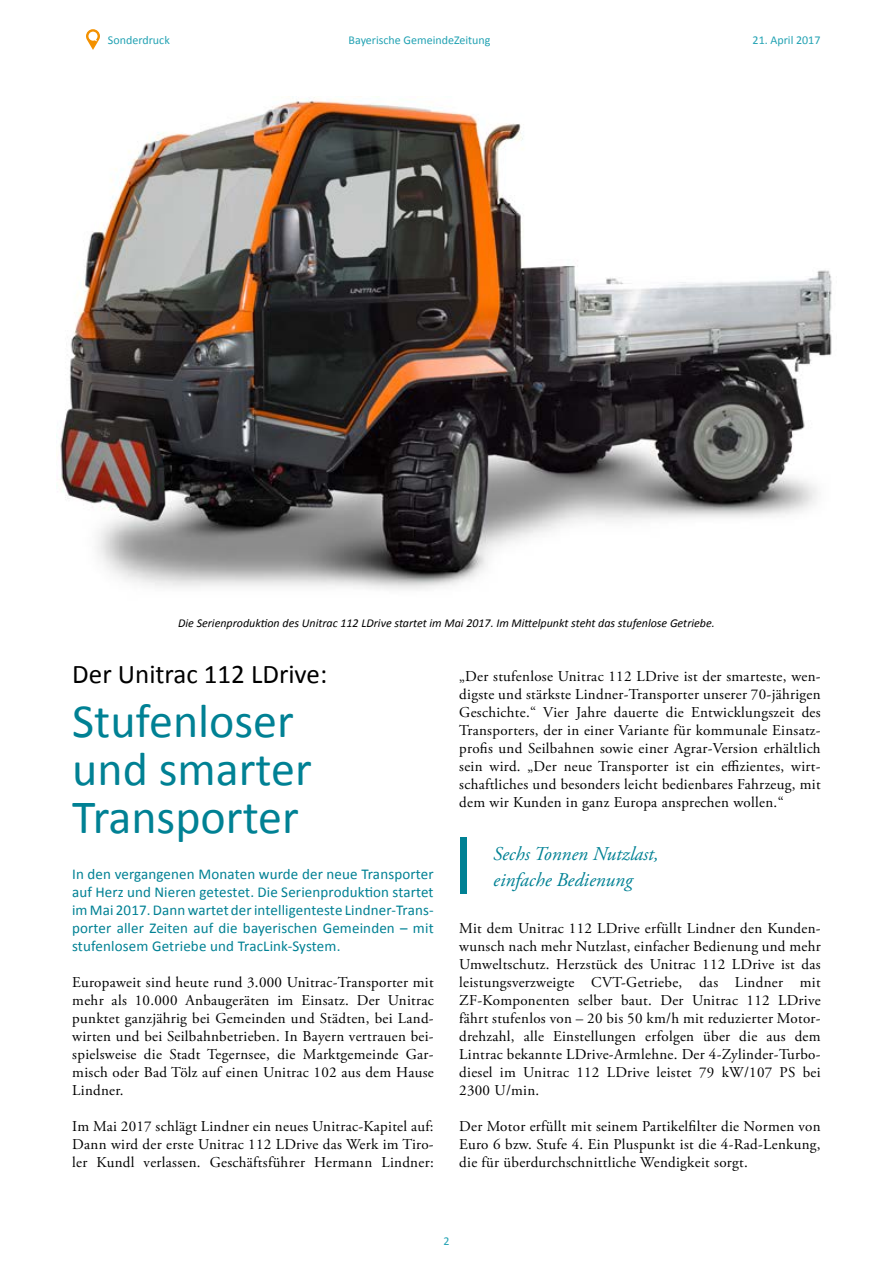
<style>
.page{position:relative;width:893px;height:1263px;background:#fff}
.page>*{position:absolute;margin:0;border:0;box-sizing:border-box;transform-origin:0 0}
.t1{font:48px/48px "Calibri";color:#008194}
.t2{font:27px "Calibri";color:#000}
.t3{font:italic 19.5px/25.5px "Adobe Garamond Pro";color:#008194}
.t4{font:15px/18px "Adobe Garamond Pro";letter-spacing:.02em;color:#000;text-align:justify}
.t5{font:15px/18px "Calibri";letter-spacing:.01em;color:#008194;text-align:justify}
.t6{font:italic 12px "Calibri";color:#000}
.t7{font:12px "Calibri";color:#22a2b3}
</style>
<div class="page">
<svg style="left:86px;top:29px;width:14px;height:21px"></svg>
<img style="left:57px;top:96px;width:775px;height:494px">
<div style="left:460px;top:837px;width:6px;height:57px;background:#008194"></div>
<p class="t7" style="left:108px;top:32px;width:64px">Sonderdruck</p>
<p class="t7" style="left:349px;top:32px;width:143px">Bayerische GemeindeZeitung</p>
<p class="t7" style="left:753px;top:32px;width:69px">21. April 2017</p>
<p class="t6" style="left:178px;top:615px;width:538px">Die Serienproduktion des Unitrac 112 LDrive startet im Mai 2017. Im Mittelpunkt steht das stufenlose Getriebe.</p>
<h2 class="t2" style="left:72px;top:657px;width:256px">Der Unitrac 112 LDrive:</h2>
<h1 class="t1" style="left:72px;top:698px;width:241px">Stufenloser und smarter<br>Transporter</h1>
<p class="t5" style="left:72px;top:865px;width:363px">In den vergangenen Monaten wurde der neue Transporter auf Herz und Nieren getestet. Die Serienproduktion startet im Mai 2017. Dann wartet der intelligenteste Lindner-Trans&shy;porter aller Zeiten auf die bayerischen Gemeinden – mit stufenlosem Getriebe und TracLink-System.</p>
<p class="t4" style="left:72px;top:974px;width:363px">Europaweit sind heute rund 3.000 Unitrac-Transporter mit mehr als 10.000 Anbaugeräten im Einsatz. Der Unitrac punktet ganzjährig bei Gemeinden und Städten, bei Land&shy;wirten und bei Seilbahnbetrieben. In Bayern vertrauen bei&shy;spielsweise die Stadt Tegernsee, die Marktgemeinde Gar&shy;misch oder Bad Tölz auf einen Unitrac 102 aus dem Hause Lindner.</p>
<p class="t4" style="left:72px;top:1118px;width:363px">Im Mai 2017 schlägt Lindner ein neues Unitrac-Kapitel auf:<br>Dann wird der erste Unitrac 112 LDrive das Werk im Tiro&shy;ler Kundl verlassen. Geschäftsführer Hermann Lindner:</p>
<p class="t4" style="left:459px;top:668px;width:363px">„Der stufenlose Unitrac 112 LDrive ist der smarteste, wen&shy;digste und stärkste Lindner-Transporter unserer 70-jährigen Geschichte.“ Vier Jahre dauerte die Entwicklungszeit des Transporters, der in einer Variante für kommunale Einsatz&shy;profis und Seilbahnen sowie einer Agrar-Version erhältlich sein wird. „Der neue Transporter ist ein effizientes, wirt&shy;schaftliches und besonders leicht bedienbares Fahrzeug, mit dem wir Kunden in ganz Europa ansprechen wollen.“</p>
<h3 class="t3" style="left:493px;top:842px;width:167px">Sechs Tonnen Nutzlast, einfache Bedienung</h3>
<p class="t4" style="left:459px;top:920px;width:363px">Mit dem Unitrac 112 LDrive erfüllt Lindner den Kunden&shy;wunsch nach mehr Nutzlast, einfacher Bedienung und mehr Umweltschutz. Herzstück des Unitrac 112 LDrive ist das leistungsverzweigte CVT-Getriebe, das Lindner mit ZF-Komponenten selber baut. Der Unitrac 112 LDrive fährt stufenlos von – 20 bis 50 km/h mit reduzierter Motor&shy;drehzahl, alle Einstellungen erfolgen über die aus dem Lintrac bekannte LDrive-Armlehne. Der 4-Zylinder-Turbo&shy;diesel im Unitrac 112 LDrive leistet 79 kW/107 PS bei 2300 U/min.</p>
<p class="t4" style="left:459px;top:1118px;width:363px">Der Motor erfüllt mit seinem Partikelfilter die Normen von Euro 6 bzw. Stufe 4. Ein Pluspunkt ist die 4-Rad-Lenkung, die für überdurchschnittliche Wendigkeit sorgt.</p>
<p class="t7" style="left:443px;top:1234px;width:8px">2</p>
</div>
